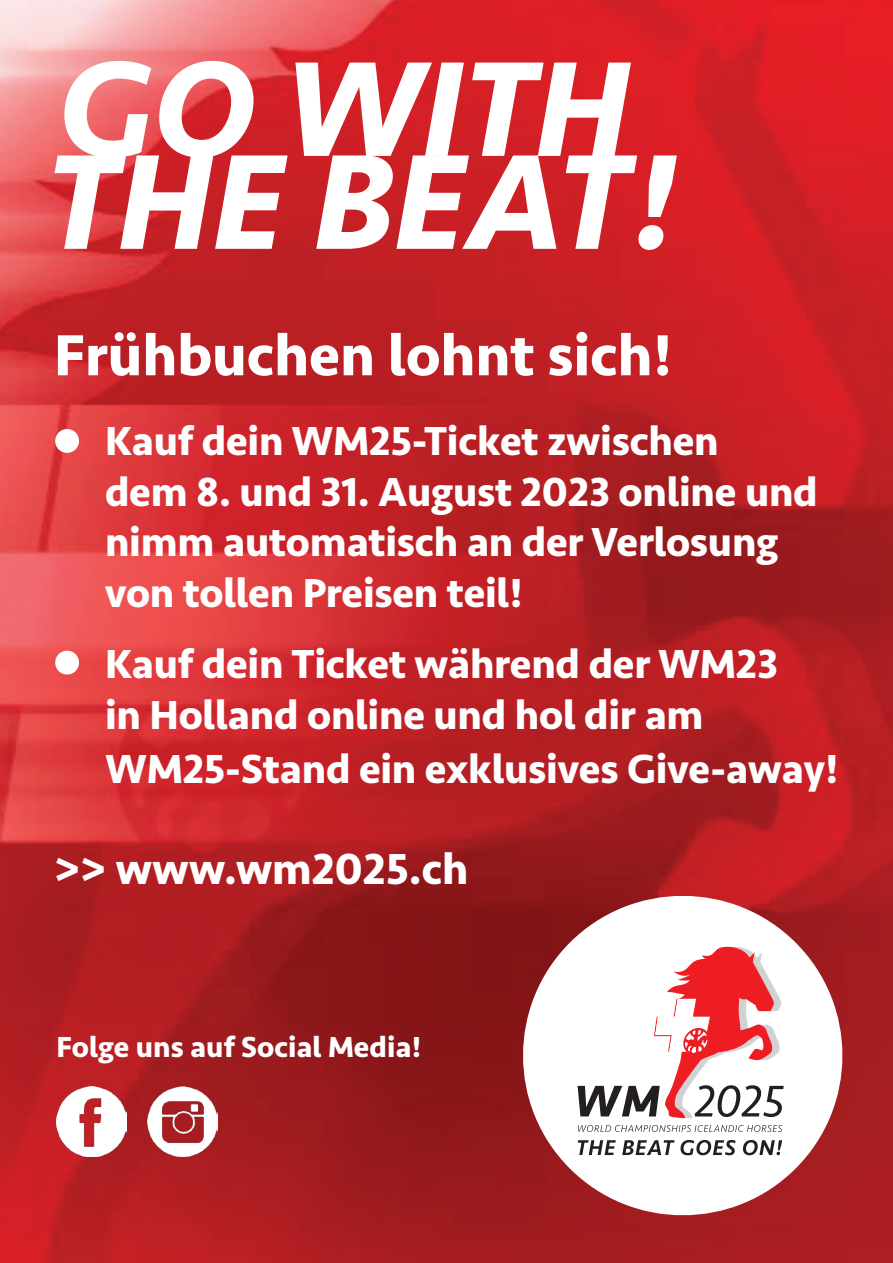
<style>
.page{position:relative;width:893px;height:1263px;background:#fff}
.page>*{position:absolute;margin:0;border:0;box-sizing:border-box;transform-origin:0 0}
.t1{font:italic 700 140.1px "Seravek Basic";color:#fff}
.t2{font:700 60px "Seravek Basic";color:#fff}
.t3{font:700 45px "Seravek Basic";color:#fff}
.t4{font:700 42px/50.4px "Seravek Basic";letter-spacing:-.005em;color:#fff}
.t5{font:700 30px "Seravek Basic";color:#fff}
</style>
<div class="page">
<img style="left:0;top:0;width:893px;height:1263px">
<img style="left:56px;top:1086px;width:70px;height:70px">
<img style="left:148px;top:1086px;width:70px;height:70px">
<svg style="left:507px;top:880px;width:351px;height:351px"></svg>
<svg style="left:578px;top:1140px;width:38px;height:15px"></svg>
<svg style="left:622px;top:1140px;width:114px;height:15px"></svg>
<svg style="left:743px;top:1140px;width:39px;height:15px"></svg>
<svg style="left:578px;top:1125px;width:204px;height:7px"></svg>
<svg style="left:578px;top:947px;width:206px;height:171px"></svg>
<svg style="left:54px;top:649px;width:26px;height:27px"></svg>
<svg style="left:54px;top:428px;width:26px;height:26px"></svg>
<p class="t1" style="left:59px;top:22px;width:572px">GO WITH</p>
<p class="t1" style="left:46px;top:115px;width:634px">THE BEAT!</p>
<p class="t2" style="left:54px;top:318px;width:620px">Frühbuchen lohnt sich!</p>
<p class="t4" style="left:105px;top:415px;width:714px">Kauf dein WM25-Ticket zwischen<br>dem 8. und 31. August 2023 online und nimm automatisch an der Verlosung von tollen Preisen teil!</p>
<p class="t4" style="left:105px;top:638px;width:675px">Kauf dein Ticket während der WM23 in Holland online und hol dir am</p>
<p class="t4" style="left:105px;top:743px;width:735px">WM25-Stand ein exklusives Give-away!</p>
<p class="t3" style="left:54px;top:841px;width:416px">&gt;&gt; www.wm2025.ch</p>
<p class="t5" style="left:56px;top:1028px;width:367px">Folge uns auf Social Media!</p>
</div>
